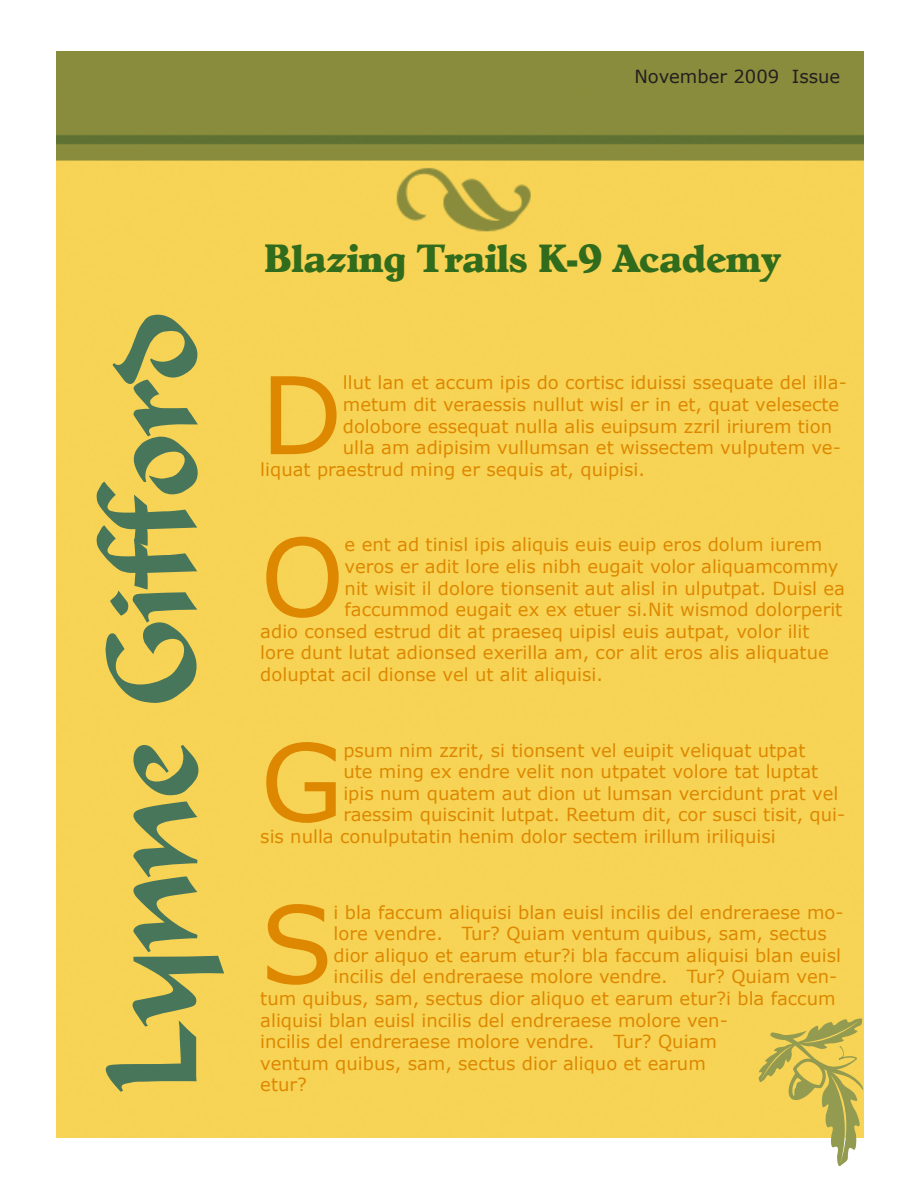
<style>
.page{position:relative;width:918px;height:1188px;background:#fff}
.page>*{position:absolute;margin:0;border:0;box-sizing:border-box;transform-origin:0 0}
.t1{font:126px "Calligrapher";color:#48765b}
.Drop_Cap_Text{font:107.1px "Verdana";color:#d80}
.t2{font:39px "Old Century";color:#316b1c}
.Drop_Cap_Text-2{font:18px "Verdana";color:#d80}
.Normal_Text{font:18px "Verdana";color:#231f20}
</style>
<div class="page">
<img style="left:56px;top:52px;width:807px;height:1086px">
<svg style="left:757px;top:1017px;width:107px;height:150px"></svg>
<p class="Normal_Text" style="left:634px;top:65px;width:207px">November 2009 Issue</p>
<p class="t1" style="left:82px;top:1094px;width:783px;rotate:-90deg">Lynne Gifford</p>
<p class="t2" style="left:265px;top:235px;width:516px">Blazing Trails K-9 Academy</p>
<p class="Drop_Cap_Text" style="left:260px;top:347px;width:84px">D</p>
<p class="Drop_Cap_Text-2" style="left:343px;top:371px;width:506px">llut lan et accum ipis do cortisc iduissi ssequate del illa-</p>
<p class="Drop_Cap_Text-2" style="left:343px;top:393px;width:498px">metum dit veraessis nullut wisl er in et, quat velesecte</p>
<p class="Drop_Cap_Text-2" style="left:343px;top:415px;width:491px">dolobore essequat nulla alis euipsum zzril iriurem tion</p>
<p class="Drop_Cap_Text-2" style="left:343px;top:436px;width:500px">ulla am adipisim vullumsan et wissectem vulputem ve-</p>
<p class="Drop_Cap_Text-2" style="left:260px;top:458px;width:386px">liquat praestrud ming er sequis at, quipisi.</p>
<p class="Drop_Cap_Text" style="left:260px;top:509px;width:86px">O</p>
<p class="Drop_Cap_Text-2" style="left:345px;top:533px;width:479px">e ent ad tinisl ipis aliquis euis euip eros dolum iurem</p>
<p class="Drop_Cap_Text-2" style="left:345px;top:555px;width:496px">veros er adit lore elis nibh eugait volor aliquamcommy</p>
<p class="Drop_Cap_Text-2" style="left:345px;top:577px;width:502px">nit wisit il dolore tionsenit aut alisl in ulputpat. Duisl ea</p>
<p class="Drop_Cap_Text-2" style="left:345px;top:598px;width:499px">faccummod eugait ex ex etuer si.Nit wismod dolorperit</p>
<p class="Drop_Cap_Text-2" style="left:260px;top:620px;width:551px">adio consed estrud dit at praeseq uipisl euis autpat, volor ilit</p>
<p class="Drop_Cap_Text-2" style="left:260px;top:641px;width:570px">lore dunt lutat adionsed exerilla am, cor alit eros alis aliquatue</p>
<p class="Drop_Cap_Text-2" style="left:260px;top:663px;width:344px">doluptat acil dionse vel ut alit aliquisi.</p>
<p class="Drop_Cap_Text" style="left:260px;top:714px;width:85px">G</p>
<p class="Drop_Cap_Text-2" style="left:343px;top:739px;width:464px">psum nim zzrit, si tionsent vel euipit veliquat utpat</p>
<p class="Drop_Cap_Text-2" style="left:343px;top:760px;width:476px">ute ming ex endre velit non utpatet volore tat luptat</p>
<p class="Drop_Cap_Text-2" style="left:343px;top:782px;width:497px">ipis num quatem aut dion ut lumsan vercidunt prat vel</p>
<p class="Drop_Cap_Text-2" style="left:343px;top:803px;width:503px">raessim quiscinit lutpat. Reetum dit, cor susci tisit, qui-</p>
<p class="Drop_Cap_Text-2" style="left:260px;top:825px;width:517px">sis nulla conulputatin henim dolor sectem irillum iriliquisi</p>
<p class="Drop_Cap_Text" style="left:260px;top:876px;width:75px">S</p>
<p class="Drop_Cap_Text-2" style="left:334px;top:901px;width:512px">i bla faccum aliquisi blan euisl incilis del endreraese mo-</p>
<p class="Drop_Cap_Text-2" style="left:334px;top:922px;width:495px">lore vendre. Tur? Quiam ventum quibus, sam, sectus</p>
<p class="Drop_Cap_Text-2" style="left:334px;top:944px;width:509px">dior aliquo et earum etur?i bla faccum aliquisi blan euisl</p>
<p class="Drop_Cap_Text-2" style="left:334px;top:965px;width:505px">incilis del endreraese molore vendre. Tur? Quiam ven-</p>
<p class="Drop_Cap_Text-2" style="left:260px;top:987px;width:577px">tum quibus, sam, sectus dior aliquo et earum etur?i bla faccum</p>
<p class="Drop_Cap_Text-2" style="left:260px;top:1009px;width:469px">aliquisi blan euisl incilis del endreraese molore ven-</p>
<p class="Drop_Cap_Text-2" style="left:260px;top:1030px;width:458px">incilis del endreraese molore vendre. Tur? Quiam</p>
<p class="Drop_Cap_Text-2" style="left:260px;top:1052px;width:447px">ventum quibus, sam, sectus dior aliquo et earum</p>
<p class="Drop_Cap_Text-2" style="left:260px;top:1073px;width:48px">etur?</p>
</div>
